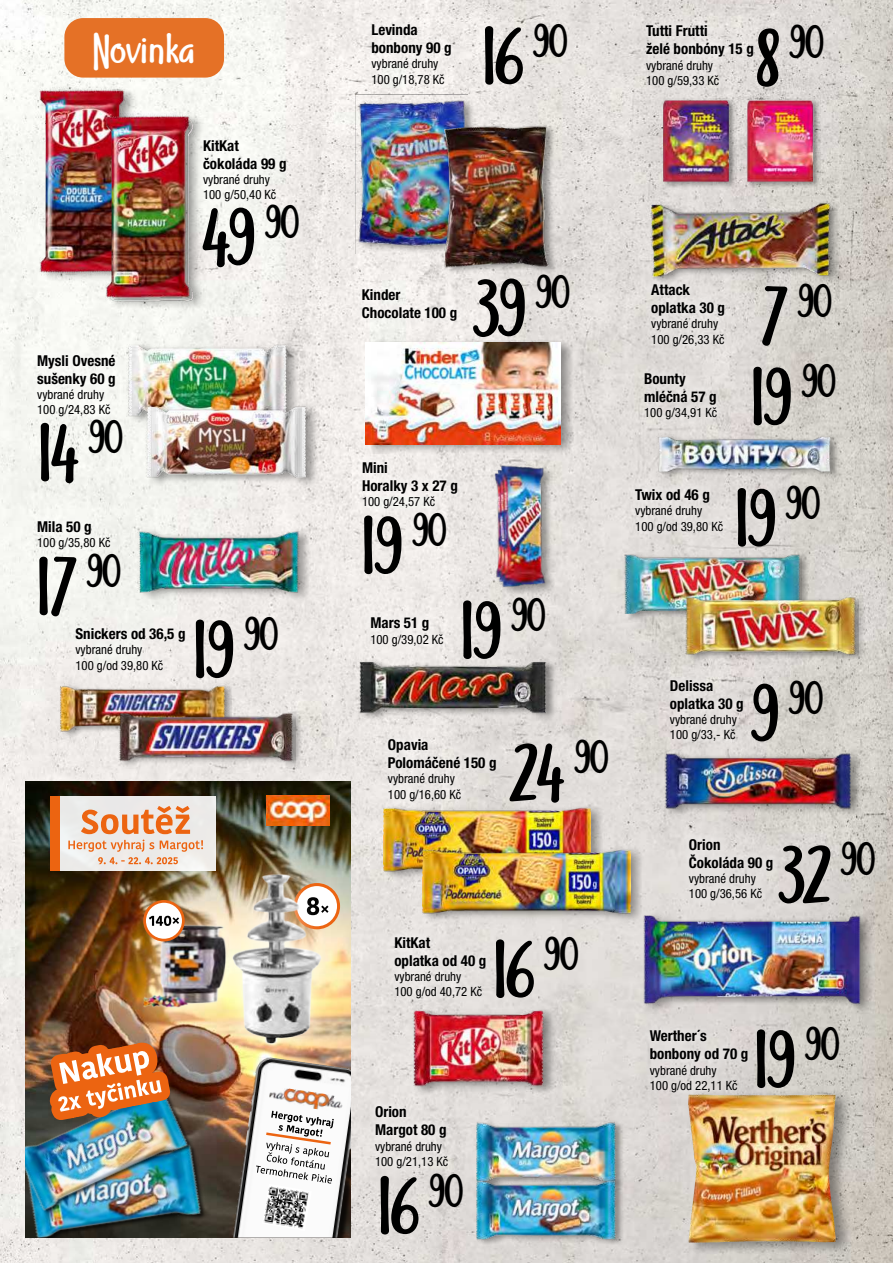
<style>
.page{position:relative;width:893px;height:1263px;background:#fff}
.page>*{position:absolute;margin:0;border:0;box-sizing:border-box;transform-origin:0 0}
.t1{font:700 82.5px/133.8px "Nuit";color:#000}
.t2{font:700 48.15px "Nuit";color:#000}
.t3{font:700 43.5px "Nuit";letter-spacing:.02em;color:#fff}
.t4{font:700 condensed 15px/18px "Helvetica Neue LT Pro";color:#000}
.t5{font:condensed 12.75px/15.3px "Helvetica Neue LT Pro";color:#000}
.s1{font-size:82.5px}
</style>
<div class="page">
<img style="left:0;top:0;width:893px;height:1263px">
<div style="left:194px;top:130px;width:102px;height:81px;background:#fff;opacity:.86"></div>
<div style="left:28px;top:344px;width:96px;height:81px;background:#f8f9f4"></div>
<div style="left:28px;top:511px;width:91px;height:47px;background:#f5f6f2"></div>
<div style="left:362px;top:607px;width:90px;height:48px;background:#f1edeb"></div>
<div style="left:378px;top:730px;width:127px;height:80px;background:#fff;opacity:.86"></div>
<div style="left:385px;top:927px;width:110px;height:81px;background:#e7e3e0"></div>
<div style="left:640px;top:1020px;width:117px;height:81px;background:#dedad7"></div>
<div style="left:365px;top:1097px;width:92px;height:80px;background:#fff;opacity:.86"></div>
<div style="left:679px;top:829px;width:103px;height:81px;background:#fff;opacity:.86"></div>
<div style="left:660px;top:670px;width:93px;height:81px;background:#fff;opacity:.86"></div>
<div style="left:66px;top:618px;width:128px;height:63px;background:#f2f0ed"></div>
<div style="left:626px;top:479px;width:106px;height:63px;background:#e4e0dd"></div>
<div style="left:353px;top:452px;width:113px;height:65px;background:#fff;opacity:.86"></div>
<div style="left:635px;top:363px;width:91px;height:65px;background:#e2dedb"></div>
<div style="left:352px;top:279px;width:114px;height:52px;background:#fff;opacity:.86"></div>
<div style="left:642px;top:275px;width:92px;height:80px;background:#e3e0dd"></div>
<div style="left:64px;top:18px;width:160px;height:60px;background:#e57126;border-radius:19px"></div>
<div style="left:362px;top:15px;width:98px;height:80px;background:#fff;opacity:.86"></div>
<div style="left:637px;top:15px;width:126px;height:81px;background:#fff;opacity:.86"></div>
<img style="left:26px;top:781px;width:324px;height:456px">
<div style="left:58px;top:796px;width:158px;height:75px;background:linear-gradient(to bottom,#eaeaea,#efeeeb)"></div>
<div style="left:50px;top:796px;width:10px;height:75px;background:#ec6411"></div>
<svg style="left:68px;top:806px;width:135px;height:58px;background:#ecc8b2"></svg>
<img style="left:267px;top:796px;width:63px;height:29px">
<img style="left:26px;top:1030px;width:194px;height:207px">
<svg style="left:145px;top:901px;width:38px;height:39px"></svg>
<div style="left:143px;top:900px;width:42px;height:41px;border:3px solid #ec6411;border-radius:50%"></div>
<img style="left:35px;top:905px;width:197px;height:227px">
<div style="left:213px;top:854px;width:128px;height:208px;background:#fff;opacity:.75"></div>
<img style="left:209px;top:859px;width:131px;height:189px">
<img style="left:232px;top:1056px;width:118px;height:181px">
<img style="left:268px;top:1086px;width:76px;height:27px">
<svg style="left:256px;top:1111px;width:78px;height:120px"></svg>
<svg style="left:355px;top:1237px;width:5px;height:5px"></svg>
<div style="left:41px;top:87px;width:99px;height:197px;background:#f5f6f1"></div>
<img style="left:40px;top:82px;width:92px;height:197px">
<div style="left:106px;top:112px;width:102px;height:199px;background:#000;opacity:.37"></div>
<img style="left:105px;top:107px;width:93px;height:198px">
<div style="left:129px;top:342px;width:171px;height:84px;background:#000;opacity:.37"></div>
<img style="left:126px;top:345px;width:162px;height:71px">
<div style="left:148px;top:403px;width:171px;height:84px;background:#000;opacity:.37"></div>
<img style="left:146px;top:406px;width:161px;height:72px">
<div style="left:140px;top:528px;width:171px;height:73px;background:#000;opacity:.37"></div>
<img style="left:138px;top:531px;width:161px;height:62px">
<img style="left:473px;top:454px;width:88px;height:148px">
<div style="left:625px;top:552px;width:185px;height:70px;background:#000;opacity:.37"></div>
<img style="left:624px;top:554px;width:176px;height:60px">
<div style="left:686px;top:595px;width:179px;height:67px;background:#000;opacity:.37"></div>
<img style="left:682px;top:595px;width:175px;height:62px">
<div style="left:665px;top:750px;width:198px;height:68px;background:#000;opacity:.37"></div>
<img style="left:658px;top:745px;width:199px;height:72px">
<div style="left:644px;top:912px;width:229px;height:101px;background:#000;opacity:.37"></div>
<img style="left:643px;top:899px;width:218px;height:123px">
<div style="left:687px;top:1089px;width:166px;height:167px;background:#000;opacity:.37"></div>
<img style="left:688px;top:1094px;width:75px;height:149px">
<img style="left:471px;top:1105px;width:152px;height:58px">
<img style="left:471px;top:1163px;width:152px;height:87px">
<div style="left:659px;top:434px;width:181px;height:45px;background:#000;opacity:.37"></div>
<img style="left:657px;top:434px;width:175px;height:42px">
<img style="left:55px;top:676px;width:175px;height:64px">
<div style="left:120px;top:711px;width:183px;height:57px;background:#000;opacity:.37"></div>
<img style="left:118px;top:713px;width:176px;height:48px">
<div style="left:360px;top:658px;width:198px;height:63px;background:#000;opacity:.37"></div>
<img style="left:359px;top:659px;width:190px;height:55px">
<div style="left:383px;top:804px;width:221px;height:77px;background:#000;opacity:.37"></div>
<img style="left:383px;top:802px;width:208px;height:74px">
<div style="left:422px;top:846px;width:221px;height:77px;background:#000;opacity:.37"></div>
<img style="left:423px;top:844px;width:207px;height:74px">
<img style="left:395px;top:994px;width:166px;height:107px">
<div style="left:365px;top:339px;width:209px;height:115px;background:#000;opacity:.37"></div>
<img style="left:366px;top:343px;width:194px;height:101px">
<div style="left:651px;top:201px;width:189px;height:84px;background:#000;opacity:.37"></div>
<img style="left:651px;top:203px;width:179px;height:74px">
<div style="left:355px;top:91px;width:123px;height:170px;background:#000;opacity:.37"></div>
<img style="left:355px;top:94px;width:113px;height:160px">
<div style="left:445px;top:124px;width:114px;height:150px;background:#000;opacity:.37"></div>
<img style="left:445px;top:125px;width:103px;height:142px">
<div style="left:663px;top:98px;width:74px;height:90px;background:#000;opacity:.37"></div>
<img style="left:663px;top:100px;width:66px;height:82px">
<div style="left:747px;top:98px;width:74px;height:90px;background:#000;opacity:.37"></div>
<img style="left:747px;top:100px;width:66px;height:82px">
<h3 class="t3" style="left:93px;top:32px;width:104px">Novinka</h3>
<p class="t4" style="left:371px;top:21px;width:82px">Levinda bonbony 90 g</p>
<p class="t5" style="left:371px;top:57px;width:75px">vybrané druhy<br>100 g/18,78 Kč</p>
<p class="t4" style="left:203px;top:136px;width:85px">KitKat čokoláda 99 g</p>
<p class="t5" style="left:203px;top:173px;width:75px">vybrané druhy<br>100 g/50,40 Kč</p>
<h1 class="t1" style="left:203px;top:176px;width:98px">49 <sup>90</sup></h1>
<h1 class="t1" style="left:483px;top:-5px;width:42px">16</h1>
<h2 class="t2" style="left:534px;top:23px;width:35px">90</h2>
<h2 class="t2" style="left:757px;top:24px;width:68px"><span class="s1">8</span>90</h2>
<p class="t4" style="left:646px;top:22px;width:109px">Tutti Frutti<br>želé bonbóny 15 g</p>
<p class="t5" style="left:646px;top:58px;width:68px">vybrané druhy</p>
<p class="t5" style="left:646px;top:74px;width:75px">100 g/59,33 Kč</p>
<p class="t4" style="left:37px;top:351px;width:80px">Mysli Ovesné sušenky 60 g</p>
<p class="t5" style="left:37px;top:388px;width:75px">vybrané druhy<br>100 g/24,83 Kč</p>
<h1 class="t1" style="left:37px;top:392px;width:87px">14 <sup>90<br></sup>17 <sup>90</sup></h1>
<p class="t4" style="left:37px;top:517px;width:56px">Mila 50 g</p>
<p class="t5" style="left:37px;top:536px;width:75px">100 g/35,80 Kč</p>
<p class="t4" style="left:75px;top:625px;width:112px">Snickers od 36,5 g</p>
<p class="t5" style="left:75px;top:643px;width:89px">vybrané druhy<br>100 g/od 39,80 Kč</p>
<h1 class="t1" style="left:194px;top:589px;width:86px">19 <sup>90</sup></h1>
<h1 class="t1" style="left:473px;top:247px;width:98px">39 <sup>90</sup></h1>
<h2 class="t2" style="left:763px;top:283px;width:71px"><span class="s1">7</span>90</h2>
<p class="t4" style="left:362px;top:285px;width:97px">Kinder<br>Chocolate 100 g</p>
<p class="t4" style="left:651px;top:281px;width:75px">Attack oplatka 30 g</p>
<p class="t5" style="left:651px;top:317px;width:75px">vybrané druhy<br>100 g/26,33 Kč</p>
<p class="t4" style="left:362px;top:459px;width:97px">Mini<br>Horalky 3 x 27 g</p>
<p class="t5" style="left:362px;top:495px;width:75px">100 g/24,57 Kč</p>
<h1 class="t1" style="left:362px;top:485px;width:86px">19 <sup>90</sup></h1>
<h1 class="t1" style="left:511px;top:565px;width:99px;line-height:141.9px;text-indent:-50px">19 <sup>90<br></sup>24 <sup>90</sup></h1>
<p class="t4" style="left:370px;top:614px;width:61px">Mars 51 g</p>
<p class="t5" style="left:370px;top:632px;width:75px">100 g/39,02 Kč</p>
<p class="t4" style="left:388px;top:736px;width:110px">Opavia<br>Polomáčené 150 g</p>
<p class="t5" style="left:388px;top:772px;width:75px">vybrané druhy<br>100 g/16,60 Kč</p>
<p class="t4" style="left:394px;top:933px;width:94px">KitKat<br>oplatka od 40 g</p>
<p class="t5" style="left:394px;top:970px;width:89px">vybrané druhy<br>100 g/od 40,72 Kč</p>
<h1 class="t1" style="left:494px;top:908px;width:86px">16 <sup>90</sup></h1>
<p class="t4" style="left:375px;top:1103px;width:73px">Orion<br>Margot 80 g</p>
<p class="t5" style="left:375px;top:1139px;width:75px">vybrané druhy<br>100 g/21,13 Kč</p>
<h1 class="t1" style="left:378px;top:1145px;width:86px">16 <sup>90</sup></h1>
<p class="t4" style="left:644px;top:370px;width:74px">Bounty mléčná 57 g</p>
<p class="t5" style="left:644px;top:406px;width:75px">100 g/34,91 Kč</p>
<h1 class="t1" style="left:751px;top:336px;width:86px">19 <sup>90</sup></h1>
<p class="t4" style="left:635px;top:485px;width:76px">Twix od 46 g</p>
<p class="t5" style="left:635px;top:504px;width:89px">vybrané druhy<br>100 g/od 39,80 Kč</p>
<h1 class="t1" style="left:735px;top:457px;width:86px">19 <sup>90</sup></h1>
<p class="t4" style="left:670px;top:676px;width:75px">Delissa oplatka 30 g</p>
<p class="t5" style="left:670px;top:713px;width:68px">vybrané druhy<br>100 g/33,- Kč</p>
<h2 class="t2" style="left:752px;top:680px;width:73px"><span class="s1">9</span>90</h2>
<p class="t4" style="left:689px;top:835px;width:86px">Orion<br>Čokoláda 90 g</p>
<p class="t5" style="left:689px;top:872px;width:75px">vybrané druhy<br>100 g/36,56 Kč</p>
<h1 class="t1" style="left:779px;top:813px;width:98px">32 <sup>90</sup></h1>
<p class="t4" style="left:650px;top:1027px;width:100px">Werther´s bonbony od 70 g</p>
<p class="t5" style="left:650px;top:1063px;width:89px">vybrané druhy<br>100 g/od 22,11 Kč</p>
<h1 class="t1" style="left:755px;top:998px;width:86px">19 <sup>90</sup></h1>
</div>
